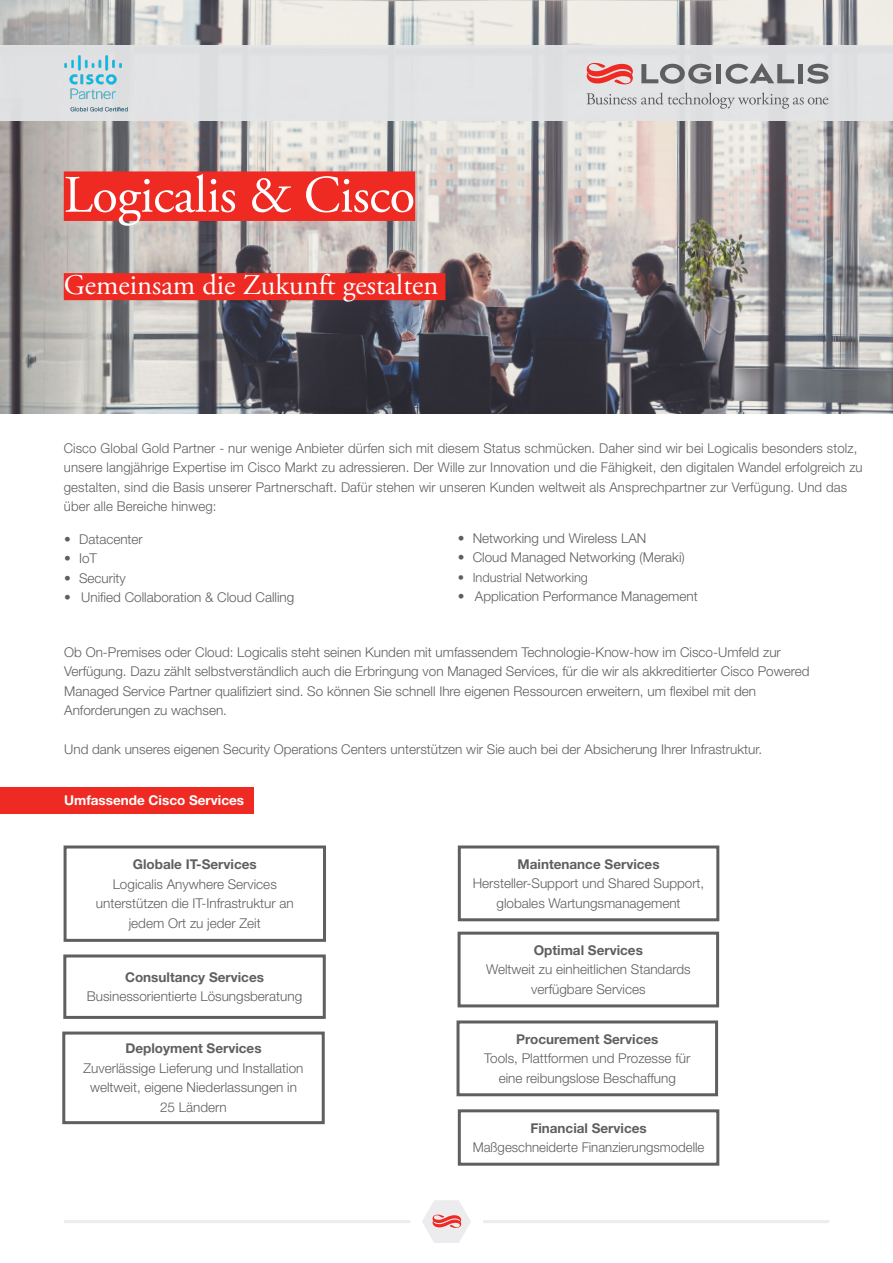
<style>
.page{position:relative;width:893px;height:1263px;background:#fff}
.page>*{position:absolute;margin:0;border:0;box-sizing:border-box;transform-origin:0 0}
.head1{font:52.5px "Adobe Garamond Pro";letter-spacing:-.01em;color:#fff}
.head1-2{font:28.5px "Adobe Garamond Pro";color:#fff}
.copy{font:300 13.5px/19.5px "Helvetica Neue LT Std";color:#5f5f62;text-align:center}
.copy-2{font:700 13.5px "Helvetica Neue LT Std";color:#5f5f62}
.t1{font:700 13.5px "Helvetica Neue LT Std";color:#fff}
.t2{font:300 12.75px "Helvetica Neue LT Std";color:#5f5f62}
</style>
<div class="page">
<img style="left:0;top:0;width:893px;height:413px">
<div style="left:0;top:45px;width:893px;height:76px;background:#e3e4e6"></div>
<div style="left:64px;top:171px;width:351px;height:50px;background:#ee2a23"></div>
<div style="left:64px;top:273px;width:381px;height:27px;background:#ee2a23"></div>
<svg style="left:586px;top:92px;width:242px;height:17px"></svg>
<div style="left:716px;top:64px;width:5px;height:19px;background:#5f5f62"></div>
<div style="left:798px;top:64px;width:5px;height:19px;background:#5f5f62"></div>
<svg style="left:641px;top:64px;width:70px;height:20px"></svg>
<svg style="left:726px;top:63px;width:68px;height:21px"></svg>
<svg style="left:807px;top:64px;width:21px;height:20px"></svg>
<svg style="left:587px;top:63px;width:46px;height:21px"></svg>
<svg style="left:422px;top:1200px;width:49px;height:43px"></svg>
<hr style="left:483px;top:1220px;width:346px;height:3px;background:#ececee">
<hr style="left:64px;top:1220px;width:346px;height:3px;background:#ececee">
<div style="left:0;top:787px;width:253px;height:27px;background:#ee2a23"></div>
<img style="left:64px;top:55px;width:64px;height:57px">
<div style="left:64px;top:845px;width:262px;height:97px;border:3px solid #5f5f62"></div>
<div style="left:458px;top:845px;width:261px;height:76px;border:3px solid #5f5f62"></div>
<div style="left:63px;top:954px;width:263px;height:65px;border:3px solid #5f5f62"></div>
<div style="left:458px;top:932px;width:261px;height:75px;border:3px solid #5f5f62"></div>
<div style="left:62px;top:1031px;width:263px;height:93px;border:3px solid #5f5f62"></div>
<div style="left:456px;top:1020px;width:262px;height:76px;border:3px solid #5f5f62"></div>
<div style="left:458px;top:1109px;width:261px;height:57px;border:3px solid #5f5f62"></div>
<p class="head1" style="left:64px;top:163px;width:353px">Logicalis &amp; Cisco</p>
<p class="head1-2" style="left:64px;top:268px;width:376px">Gemeinsam die Zukunft gestalten</p>
<p class="copy" style="left:64px;top:438px;width:800px;text-align:left">Cisco Global Gold Partner - nur wenige Anbieter dürfen sich mit diesem Status schmücken. Daher sind wir bei Logicalis besonders stolz, unsere langjährige Expertise im Cisco Markt zu adressieren. Der Wille zur Innovation und die Fähigkeit, den digitalen Wandel erfolgreich zu gestalten, sind die Basis unserer Partnerschaft. Dafür stehen wir unseren Kunden weltweit als Ansprechpartner zur Verfügung. Und das über alle Bereiche hinweg:</p>
<p class="copy" style="left:64px;top:529px;width:80px">• Datacenter</p>
<p class="copy" style="left:64px;top:548px;width:34px">• IoT</p>
<p class="copy" style="left:64px;top:568px;width:63px">• Security</p>
<p class="copy" style="left:64px;top:587px;width:232px">• Unified Collaboration &amp; Cloud Calling</p>
<p class="copy" style="left:458px;top:528px;width:190px">• Networking und Wireless LAN</p>
<p class="copy" style="left:458px;top:547px;width:228px">• Cloud Managed Networking (Meraki)</p>
<p class="t2" style="left:458px;top:569px;width:132px">• Industrial Networking</p>
<p class="copy" style="left:458px;top:586px;width:241px">• Application Performance Management</p>
<p class="copy" style="left:64px;top:642px;width:747px;text-align:left">Ob On-Premises oder Cloud: Logicalis steht seinen Kunden mit umfassendem Technologie-Know-how im Cisco-Umfeld zur Verfügung. Dazu zählt selbstverständlich auch die Erbringung von Managed Services, für die wir als akkreditierter Cisco Powered Managed Service Partner qualifiziert sind. So können Sie schnell Ihre eigenen Ressourcen erweitern, um flexibel mit den Anforderungen zu wachsen.</p>
<p class="copy" style="left:64px;top:739px;width:699px">Und dank unseres eigenen Security Operations Centers unterstützen wir Sie auch bei der Absicherung Ihrer Infrastruktur.</p>
<p class="t1" style="left:64px;top:792px;width:181px">Umfassende Cisco Services</p>
<p class="copy-2" style="left:133px;top:856px;width:125px">Globale IT-Services</p>
<p class="copy" style="left:96px;top:874px;width:199px">Logicalis Anywhere Services unterstützen die IT-Infrastruktur an jedem Ort zu jeder Zeit</p>
<p class="copy-2" style="left:125px;top:968px;width:141px">Consultancy Services</p>
<p class="copy" style="left:87px;top:986px;width:217px">Businessorientierte Lösungsberatung</p>
<p class="copy-2" style="left:125px;top:1040px;width:138px">Deployment Services</p>
<p class="copy" style="left:83px;top:1058px;width:222px">Zuverlässige Lieferung und Installation weltweit, eigene Niederlassungen in<br>25 Ländern</p>
<p class="copy-2" style="left:518px;top:855px;width:144px">Maintenance Services</p>
<p class="copy" style="left:473px;top:873px;width:233px">Hersteller-Support und Shared Support, globales Wartungsmanagement</p>
<p class="copy-2" style="left:534px;top:942px;width:111px">Optimal Services</p>
<p class="copy" style="left:486px;top:959px;width:206px">Weltweit zu einheitlichen Standards verfügbare Services</p>
<p class="copy-2" style="left:516px;top:1030px;width:144px">Procurement Services</p>
<p class="copy" style="left:484px;top:1048px;width:208px">Tools, Plattformen und Prozesse für eine reibungslose Beschaffung</p>
<p class="copy-2" style="left:530px;top:1119px;width:118px">Financial Services</p>
<p class="copy" style="left:473px;top:1137px;width:233px">Maßgeschneiderte Finanzierungsmodelle</p>
</div>
